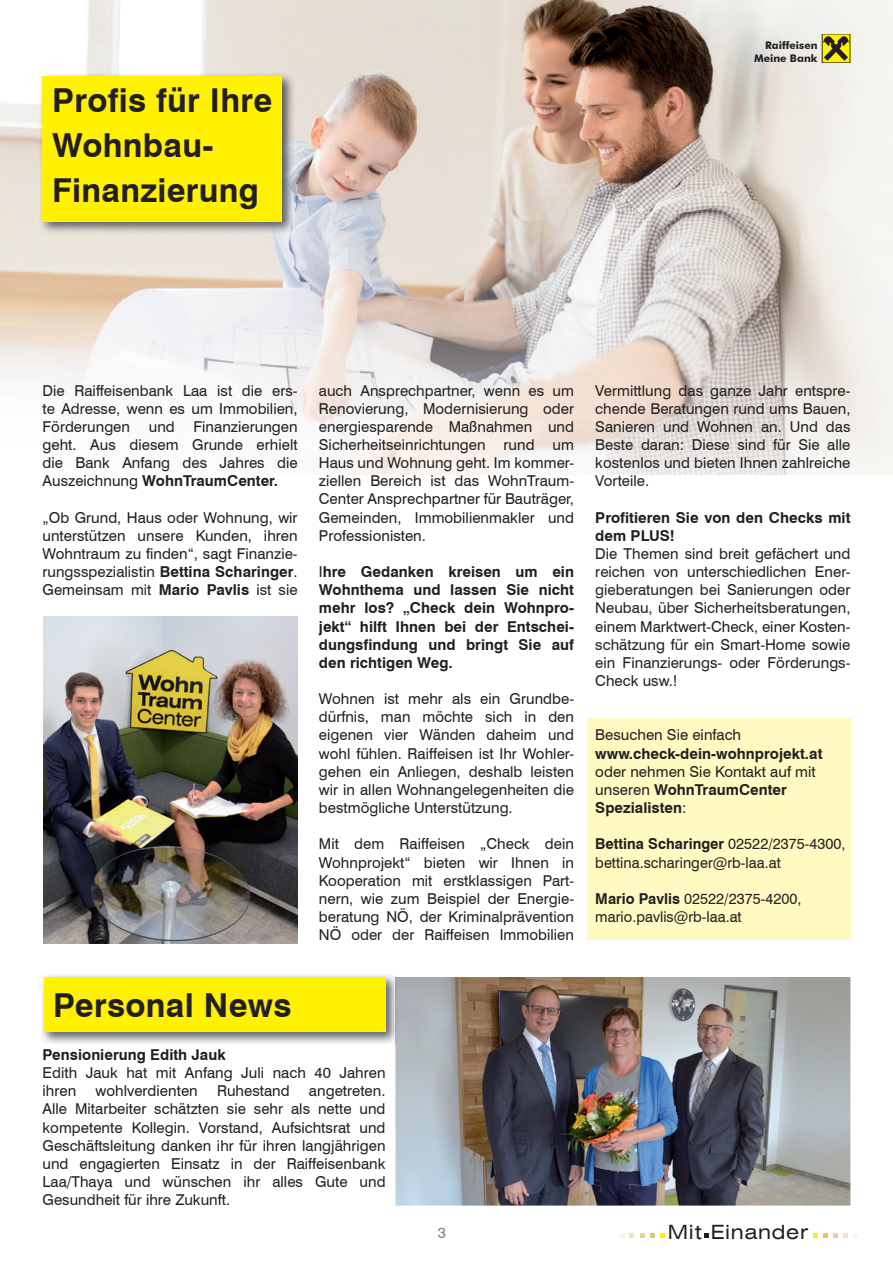
<style>
.page{position:relative;width:893px;height:1263px;background:#fff}
.page>*{position:absolute;margin:0;border:0;box-sizing:border-box;transform-origin:0 0}
.t1{font:700 33px/45px "Swiss 721 BT";letter-spacing:.01em;color:#231f20}
.t2{font:expanded 19.65px "Swiss 721 BT";letter-spacing:.03em;color:#231f20}
.t3{font:15px/18.1px "Swiss 721 BT";color:#231f20;text-align:justify}
.t4{font:700 15px/18.1px "Swiss 721 BT";color:#231f20;text-align:justify}
.t5{font:15px "Swiss 721 BT";color:#808285}
.t6{font:700 10.5px/12.6px "Futura BT";color:#231f20;text-align:right}
.s1{font-weight:700}
.s2{font-weight:400}
</style>
<div class="page">
<div style="left:587px;top:719px;width:263px;height:221px;background:#fffac1"></div>
<img style="left:0;top:0;width:893px;height:105px">
<img style="left:263px;top:105px;width:630px;height:369px">
<img style="left:52px;top:234px;width:211px;height:224px">
<img style="left:822px;top:34px;width:28px;height:29px">
<svg style="left:660px;top:1233px;width:4px;height:4px"></svg>
<svg style="left:650px;top:1233px;width:4px;height:4px"></svg>
<svg style="left:640px;top:1233px;width:4px;height:4px"></svg>
<svg style="left:621px;top:1233px;width:13px;height:4px"></svg>
<svg style="left:853px;top:1233px;width:4px;height:4px"></svg>
<svg style="left:834px;top:1233px;width:13px;height:4px"></svg>
<svg style="left:814px;top:1233px;width:13px;height:4px"></svg>
<svg style="left:704px;top:1233px;width:4px;height:4px"></svg>
<img style="left:39px;top:72px;width:256px;height:162px">
<div style="left:43px;top:76px;width:239px;height:145px;background:#fff101"></div>
<img style="left:44px;top:616px;width:254px;height:327px">
<img style="left:395px;top:977px;width:455px;height:228px">
<img style="left:42px;top:975px;width:353px;height:69px">
<img style="left:395px;top:977px;width:4px;height:68px">
<div style="left:44px;top:977px;width:342px;height:55px;background:#fff101"></div>
<h1 class="t1" style="left:52px;top:78px;width:222px">Profis für Ihre<br>Wohnbau-<br>Finanzierung</h1>
<p class="t6" style="left:754px;top:39px;width:65px">Raiffeisen<br>Meine Bank</p>
<p class="t3" style="left:43px;top:381px;width:257px">Die Raiffeisenbank Laa ist die ers&shy;te Adresse, wenn es um Immobilien, Förderungen und Finanzierungen geht. Aus diesem Grunde erhielt die Bank Anfang des Jahres die Auszeichnung <span class="s1">WohnTraumCenter.</span></p>
<p class="t3" style="left:43px;top:508px;width:257px">„Ob Grund, Haus oder Wohnung, wir unterstützen unsere Kunden, ihren Wohntraum zu finden“, sagt Finanzie&shy;rungsspezialistin <span class="s1">Bettina Scharinger</span>.<br>Gemeinsam mit <span class="s1">Mario Pavlis</span> ist sie</p>
<p class="t3" style="left:319px;top:381px;width:257px">auch Ansprechpartner, wenn es um Renovierung, Modernisierung oder energiesparende Maßnahmen und Sicherheitseinrichtungen rund um Haus und Wohnung geht. Im kommer&shy;ziellen Bereich ist das WohnTraum-Center Ansprechpartner für Bauträger, Gemeinden, Immobilienmakler und Professionisten.</p>
<p class="t4" style="left:319px;top:562px;width:257px"><span class="s2">I</span>hre Gedanken kreisen um ein Wohnthema und lassen Sie nicht mehr los? „Check dein Wohnpro&shy;jekt“ hilft Ihnen bei der Entschei&shy;dungsfindung und bringt Sie auf den richtigen Weg.</p>
<p class="t3" style="left:319px;top:690px;width:257px">Wohnen ist mehr als ein Grundbe&shy;dürfnis, man möchte sich in den eigenen vier Wänden daheim und wohl fühlen. Raiffeisen ist Ihr Wohler&shy;gehen ein Anliegen, deshalb leisten wir in allen Wohnangelegenheiten die bestmögliche Unterstützung.</p>
<p class="t3" style="left:319px;top:835px;width:257px">Mit dem Raiffeisen „Check dein Wohnprojekt“ bieten wir Ihnen in Kooperation mit erstklassigen Part&shy;nern, wie zum Beispiel der Energie&shy;beratung NÖ, der Kriminalprävention NÖ oder der Raiffeisen Immobilien</p>
<h1 class="t1" style="left:53px;top:982px;width:240px">Personal News</h1>
<p class="t4" style="left:43px;top:1045px;width:185px">Pensionierung Edith Jauk</p>
<p class="t3" style="left:43px;top:1063px;width:345px">Edith Jauk hat mit Anfang Juli nach 40 Jahren ihren</p>
<p class="t3" style="left:95px;top:1082px;width:104px">wohlverdienten</p>
<p class="t3" style="left:217px;top:1082px;width:74px">Ruhestand</p>
<p class="t3" style="left:43px;top:1082px;width:345px;text-indent:266px">angetreten.<br>Alle Mitarbeiter schätzten sie sehr als nette und kompetente Kollegin. Vorstand, Aufsichtsrat und Geschäftsleitung danken ihr für ihren langjährigen und engagierten Einsatz in der Raiffeisenbank Laa/Thaya und wünschen ihr alles Gute und Gesundheit für ihre Zukunft.</p>
<p class="t3" style="left:595px;top:381px;width:257px">Vermittlung das ganze Jahr entspre&shy;chende Beratungen rund ums Bauen, Sanieren und Wohnen an. Und das Beste daran: Diese sind für Sie alle kostenlos und bieten Ihnen zahlreiche Vorteile.</p>
<p class="t4" style="left:595px;top:508px;width:257px">Profitieren Sie von den Checks mit dem PLUS!</p>
<p class="t3" style="left:595px;top:544px;width:257px">Die Themen sind breit gefächert und reichen von unterschiedlichen Ener&shy;gieberatungen bei Sanierungen oder Neubau, über Sicherheitsberatungen, einem Marktwert-Check, einer Kosten&shy;schätzung für ein Smart-Home sowie ein Finanzierungs- oder Förderungs-Check usw.!</p>
<p class="t3" style="left:595px;top:726px;width:147px">Besuchen Sie einfach</p>
<p class="t4" style="left:595px;top:744px;width:229px">www.check-dein-wohnprojekt.at</p>
<p class="t3" style="left:595px;top:762px;width:222px;text-align:left">oder nehmen Sie Kontakt auf mit unseren <span class="s1">WohnTraumCenter<br>Spezialisten</span>:</p>
<p class="t3" style="left:595px;top:835px;width:252px"><span class="s1">Bettina Scharinger</span> 02522/2375-4300, bettina.scharinger@rb-laa.at</p>
<p class="t3" style="left:595px;top:889px;width:208px"><span class="s1">Mario Pavlis</span> 02522/2375-4200, mario.pavlis@rb-laa.at</p>
<p class="t5" style="left:438px;top:1223px;width:10px">3</p>
<h2 class="t2" style="left:668px;top:1220px;width:141px">Mit Einander</h2>
</div>
